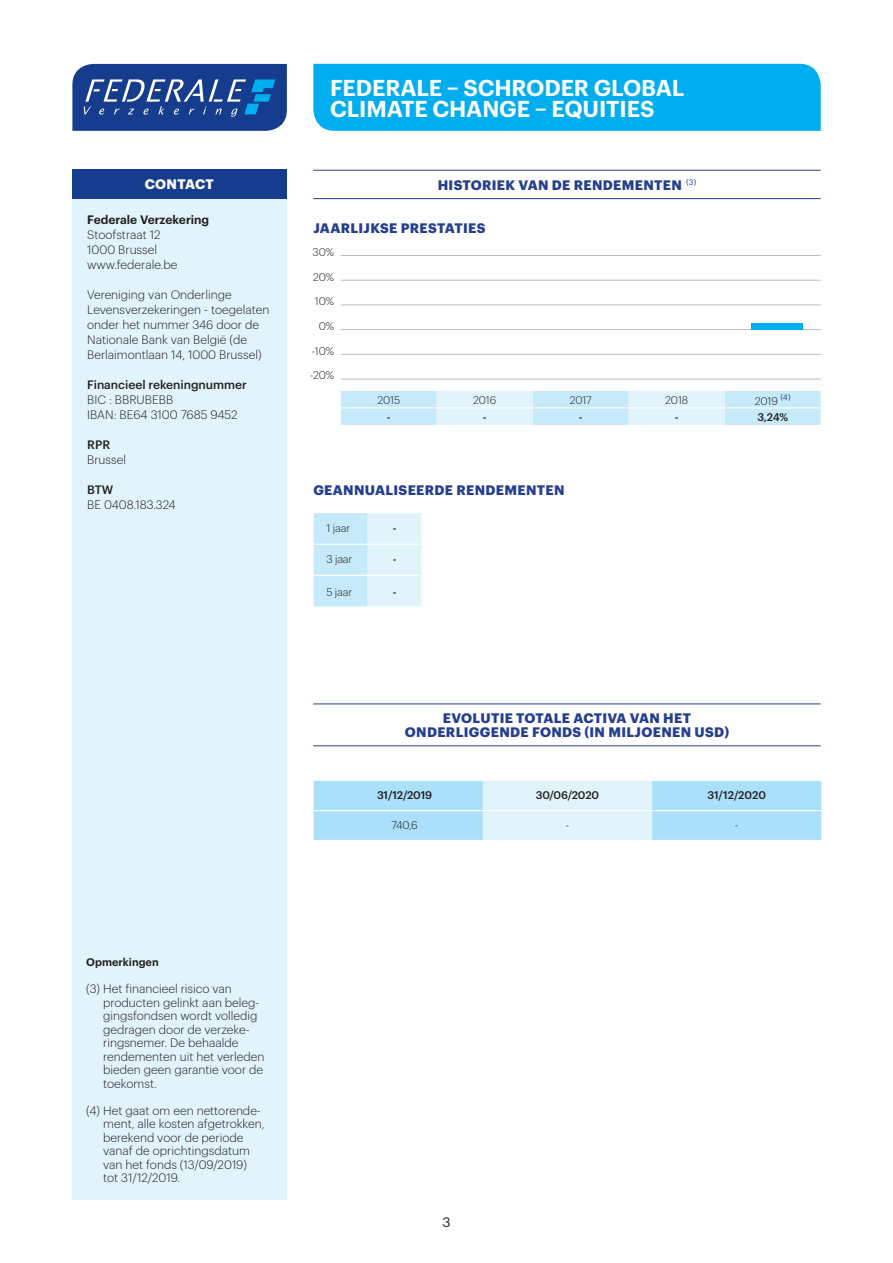
<style>
.page{position:relative;width:893px;height:1263px;background:#fff}
.page>*{position:absolute;margin:0;border:0;box-sizing:border-box;transform-origin:0 0}
.t1{font:600 22.5px/21px "Graphik";letter-spacing:-.005em;color:#fff}
.t2{font:700 13.5px/13.5px "Graphik";letter-spacing:.025em;color:#253f8e;text-align:center}
.t3{font:700 13.5px "Graphik";letter-spacing:.02em;color:#fff}
.t4{font:13.5px "Graphik";color:#231f20}
.t5{font:300 12px/13.5px "Graphik";color:#231f20}
.t6{font:500 12px "Graphik";color:#231f20}
.t7{font:600 12px "Graphik";color:#231f20}
.t8{font:300 10.8px "Graphik";letter-spacing:-.01em;color:#231f20}
.t9{font:500 10.8px "Graphik";letter-spacing:-.01em;color:#231f20}
.t10{font:600 10.8px "Graphik";color:#231f20}
</style>
<div class="page">
<div style="left:72px;top:199px;width:215px;height:1000px;background:#e1f4fc"></div>
<div style="left:313px;top:64px;width:508px;height:67px;background:#00aeef"></div>
<div style="left:72px;top:169px;width:215px;height:30px;background:#153c8d"></div>
<svg style="left:72px;top:64px;width:215px;height:67px"></svg>
<svg style="left:314px;top:513px;width:108px;height:93px"></svg>
<hr style="left:314px;top:544px;width:54px;height:1px;background:#fff">
<hr style="left:368px;top:544px;width:54px;height:1px;background:#fff">
<hr style="left:314px;top:575px;width:54px;height:1px;background:#fff">
<hr style="left:368px;top:575px;width:54px;height:1px;background:#fff">
<hr style="left:313px;top:170px;width:508px;height:1px;background:#253f8e">
<hr style="left:313px;top:198px;width:508px;height:1px;background:#253f8e">
<svg style="left:341px;top:391px;width:480px;height:34px"></svg>
<hr style="left:341px;top:407px;width:96px;height:1px;background:#fff">
<hr style="left:437px;top:407px;width:96px;height:1px;background:#fff">
<hr style="left:533px;top:407px;width:96px;height:1px;background:#fff">
<hr style="left:629px;top:407px;width:96px;height:1px;background:#fff">
<hr style="left:725px;top:407px;width:96px;height:1px;background:#fff">
<hr style="left:341px;top:280px;width:480px;height:1px;background:#bcbdc0">
<hr style="left:341px;top:255px;width:480px;height:1px;background:#bcbdc0">
<hr style="left:341px;top:305px;width:480px;height:1px;background:#bcbdc0">
<hr style="left:341px;top:329px;width:480px;height:1px;background:#bcbdc0">
<hr style="left:341px;top:354px;width:480px;height:1px;background:#bcbdc0">
<hr style="left:341px;top:379px;width:480px;height:1px;background:#bcbdc0">
<div style="left:751px;top:323px;width:51px;height:6px;background:#00aeef"></div>
<svg style="left:314px;top:781px;width:507px;height:59px"></svg>
<hr style="left:314px;top:810px;width:169px;height:1px;background:#fff">
<hr style="left:483px;top:810px;width:169px;height:1px;background:#fff">
<hr style="left:652px;top:810px;width:169px;height:1px;background:#fff">
<hr style="left:313px;top:703px;width:508px;height:1px;background:#253f8e">
<hr style="left:313px;top:745px;width:508px;height:1px;background:#253f8e">
<p class="t3" style="left:145px;top:174px;width:71px">CONTACT</p>
<p class="t7" style="left:87px;top:210px;width:124px">Federale Verzekering</p>
<p class="t5" style="left:87px;top:227px;width:75px">Stoofstraat 12</p>
<p class="t5" style="left:87px;top:242px;width:71px">1000 Brussel</p>
<p class="t5" style="left:87px;top:257px;width:92px">www.federale.be</p>
<p class="t5" style="left:87px;top:286px;width:184px;line-height:15px">Vereniging van Onderlinge<br>Levensverzekeringen - toegelaten onder het nummer 346 door de<br>Nationale Bank van België (de<br>Berlaimontlaan 14, 1000 Brussel)</p>
<p class="t6" style="left:87px;top:375px;width:161px">Financieel rekeningnummer</p>
<p class="t5" style="left:87px;top:392px;width:88px">BIC : BBRUBEBB</p>
<p class="t5" style="left:87px;top:407px;width:152px">IBAN: BE64 3100 7685 9452</p>
<p class="t6" style="left:87px;top:435px;width:25px">RPR</p>
<p class="t5" style="left:87px;top:452px;width:40px">Brussel</p>
<p class="t6" style="left:87px;top:480px;width:28px">BTW</p>
<p class="t5" style="left:87px;top:497px;width:90px">BE 0408.183.324</p>
<p class="t1" style="left:330px;top:75px;width:356px">FEDERALE – SCHRODER GLOBAL<br>CLIMATE CHANGE – EQUITIES</p>
<p class="t2" style="left:438px;top:177px;width:260px">HISTORIEK VAN DE RENDEMENTEN <sup>(3)</sup></p>
<p class="t2" style="left:313px;top:220px;width:174px">JAARLIJKSE PRESTATIES</p>
<p class="t8" style="left:313px;top:244px;width:23px">30%</p>
<p class="t8" style="left:313px;top:269px;width:23px">20%</p>
<p class="t8" style="left:315px;top:294px;width:21px">10%</p>
<p class="t8" style="left:319px;top:318px;width:17px">0%</p>
<p class="t8" style="left:312px;top:343px;width:24px">-10%</p>
<p class="t8" style="left:310px;top:368px;width:26px">-20%</p>
<p class="t8" style="left:377px;top:392px;width:24px">2015</p>
<p class="t8" style="left:473px;top:392px;width:25px">2016</p>
<p class="t8" style="left:570px;top:392px;width:24px">2017</p>
<p class="t8" style="left:665px;top:392px;width:24px">2018</p>
<p class="t8" style="left:755px;top:393px;width:37px">2019 <sup>(4)</sup></p>
<p class="t9" style="left:387px;top:409px;width:5px">-</p>
<p class="t9" style="left:483px;top:409px;width:5px">-</p>
<p class="t9" style="left:579px;top:409px;width:5px">-</p>
<p class="t9" style="left:675px;top:409px;width:5px">-</p>
<p class="t9" style="left:757px;top:409px;width:32px">3,24%</p>
<p class="t2" style="left:313px;top:482px;width:253px">GEANNUALISEERDE RENDEMENTEN</p>
<p class="t8" style="left:326px;top:520px;width:25px">1 jaar</p>
<p class="t9" style="left:393px;top:520px;width:5px">-</p>
<p class="t8" style="left:326px;top:551px;width:28px">3 jaar</p>
<p class="t9" style="left:393px;top:551px;width:5px">-</p>
<p class="t8" style="left:326px;top:584px;width:27px">5 jaar</p>
<p class="t9" style="left:393px;top:583px;width:5px">-</p>
<p class="t2" style="left:405px;top:710px;width:326px">EVOLUTIE TOTALE ACTIVA VAN HET<br>ONDERLIGGENDE FONDS (IN MILJOENEN USD)</p>
<p class="t9" style="left:377px;top:787px;width:57px">31/12/2019</p>
<p class="t9" style="left:536px;top:787px;width:65px">30/06/2020</p>
<p class="t9" style="left:707px;top:787px;width:60px">31/12/2020</p>
<p class="t8" style="left:391px;top:817px;width:28px">740,6</p>
<p class="t8" style="left:566px;top:817px;width:5px">-</p>
<p class="t8" style="left:735px;top:817px;width:5px">-</p>
<p class="t10" style="left:86px;top:954px;width:74px">Opmerkingen</p>
<p class="t5" style="left:103px;top:981px;width:163px;text-indent:-17px">(3) Het financieel risico van producten gelinkt aan beleg&shy;gingsfondsen wordt volledig gedragen door de verzeke&shy;ringsnemer. De behaalde rendementen uit het verleden bieden geen garantie voor de toekomst.</p>
<p class="t5" style="left:103px;top:1103px;width:163px;text-indent:-17px">(4) Het gaat om een nettorende&shy;ment, alle kosten afgetrokken, berekend voor de periode vanaf de oprichtingsdatum van het fonds (13/09/2019) tot 31/12/2019.</p>
<p class="t4" style="left:442px;top:1212px;width:10px">3</p>
</div>
